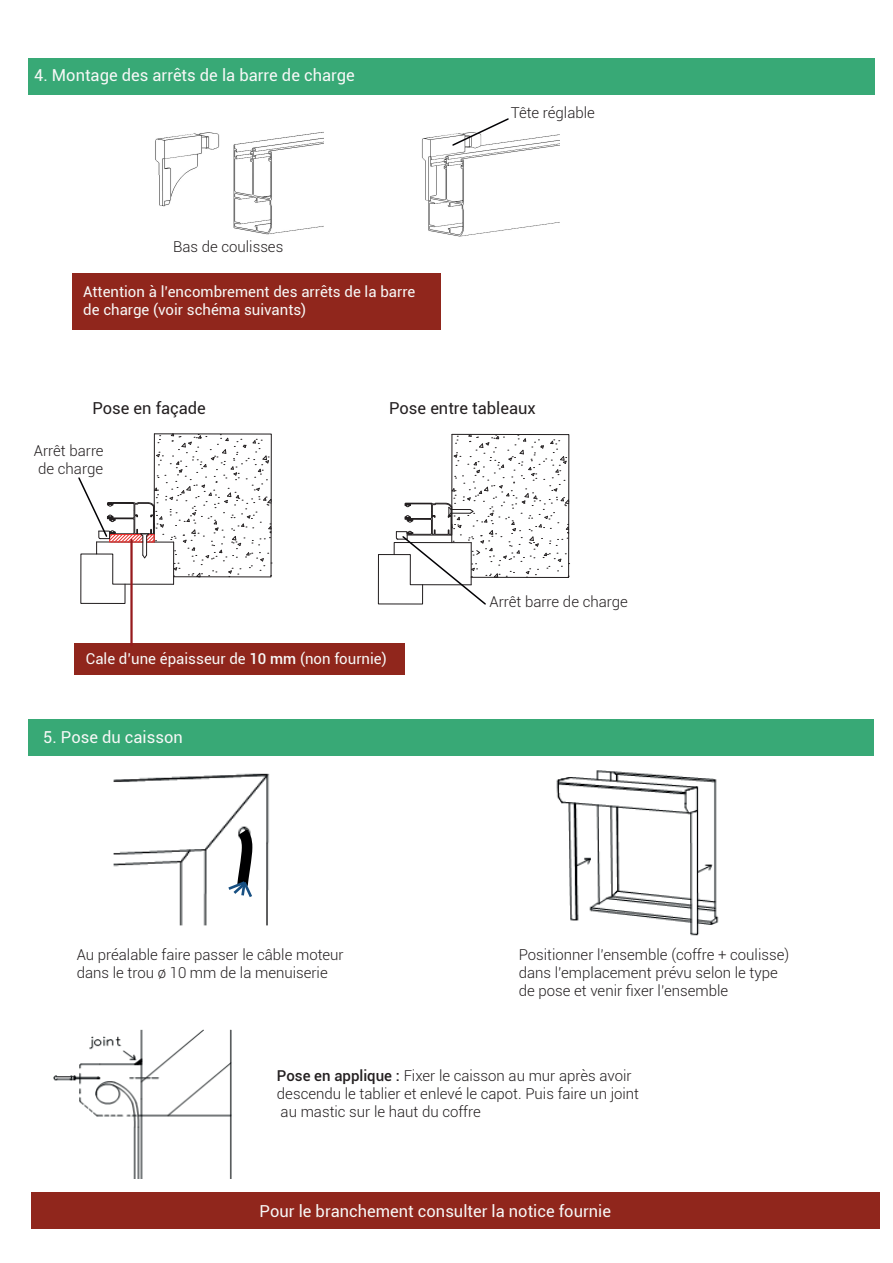
<style>
.page{position:relative;width:893px;height:1263px;background:#fff}
.page>*{position:absolute;margin:0;border:0;box-sizing:border-box;transform-origin:0 0}
.t1{font:16.5px "Roboto";color:#f7f8f7}
.t2{font:16.5px "Roboto";color:#231f20}
.t3{font:300 15px/18px "Roboto";color:#231f20}
.t4{font:15px/18px "Roboto";color:#f7f8f7}
.s1{font-weight:500}
</style>
<div class="page">
<div style="left:29px;top:719px;width:844px;height:36px;background:#38a976"></div>
<img style="left:556px;top:770px;width:163px;height:166px">
<img style="left:53px;top:1029px;width:179px;height:150px">
<div style="left:29px;top:58px;width:846px;height:36px;background:#38a976"></div>
<img style="left:155px;top:132px;width:168px;height:103px">
<img style="left:421px;top:134px;width:139px;height:103px">
<div style="left:72px;top:273px;width:368px;height:57px;background:#90261c"></div>
<div style="left:75px;top:644px;width:330px;height:31px;background:#90261c"></div>
<svg style="left:377px;top:433px;width:193px;height:172px"></svg>
<svg style="left:451px;top:118px;width:59px;height:29px"></svg>
<img style="left:179px;top:906px;width:89px;height:20px">
<svg style="left:77px;top:433px;width:196px;height:473px"></svg>
<div style="left:31px;top:1193px;width:849px;height:36px;background:#90261c"></div>
<p class="t1" style="left:34px;top:68px;width:322px">4. Montage des arrêts de la barre de charge</p>
<p class="t3" style="left:173px;top:238px;width:112px">Bas de coulisses</p>
<p class="t4" style="left:83px;top:283px;width:334px">Attention à l’encombrement des arrêts de la barre de charge (voir schéma suivants)</p>
<p class="t3" style="left:511px;top:105px;width:86px">Tête réglable</p>
<p class="t2" style="left:92px;top:400px;width:115px">Pose en façade</p>
<p class="t2" style="left:389px;top:400px;width:148px">Pose entre tableaux</p>
<p class="t3" style="left:34px;top:443px;width:71px">Arrêt barre de charge</p>
<p class="t4" style="left:86px;top:651px;width:302px">Cale d’une épaisseur de <span class="s1">10 mm</span> (non fournie)</p>
<p class="t1" style="left:43px;top:730px;width:141px">5. Pose du caisson</p>
<p class="t3" style="left:77px;top:947px;width:268px">Au préalable faire passer le câble moteur dans le trou ø 10 mm de la menuiserie</p>
<p class="t3" style="left:490px;top:593px;width:140px">Arrêt barre de charge</p>
<p class="t3" style="left:519px;top:946px;width:272px">Positionner l’ensemble (coffre + coulisse) dans l’emplacement prévu selon le type de pose et venir fixer l’ensemble</p>
<p class="t3" style="left:277px;top:1066px;width:364px"><span class="s1">Pose en applique :</span> Fixer le caisson au mur après avoir descendu le tablier et enlevé le capot. Puis faire un joint au mastic sur le haut du coffre</p>
<p class="t1" style="left:260px;top:1203px;width:353px">Pour le branchement consulter la notice fournie</p>
</div>
